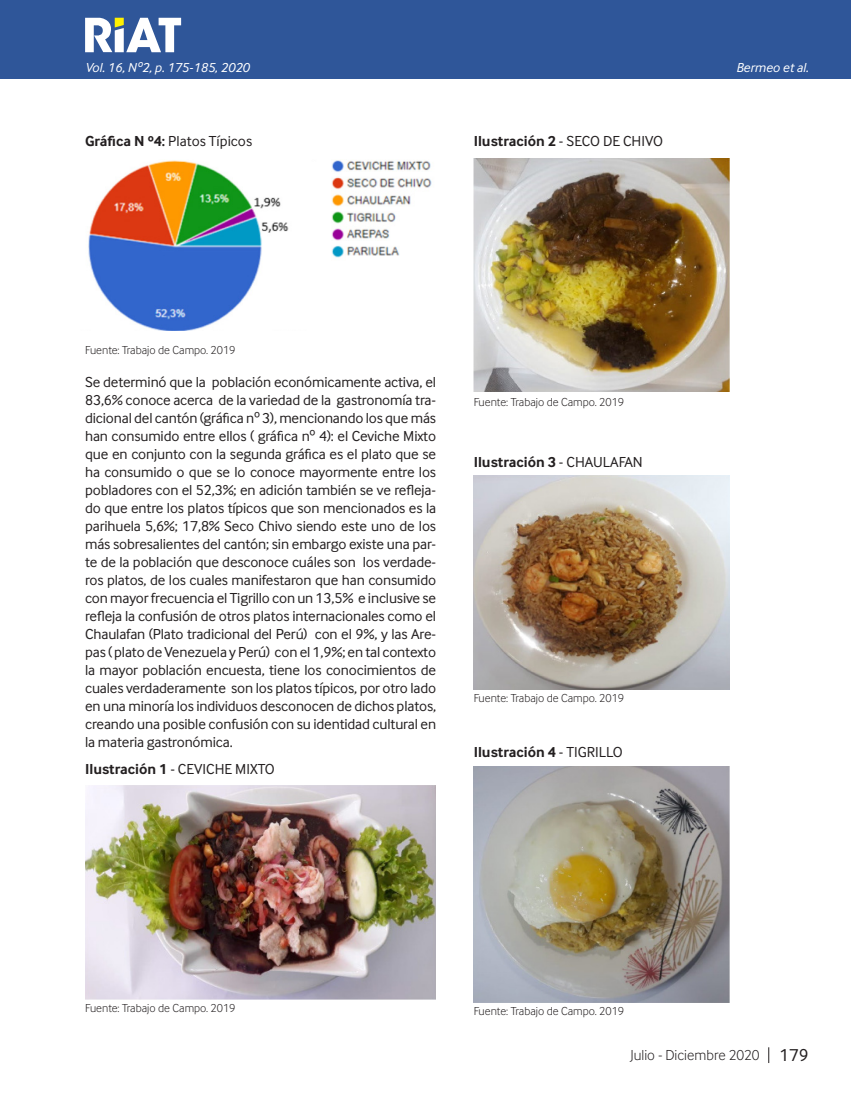
<style>
.page{position:relative;width:851px;height:1106px;background:#fff}
.page>*{position:absolute;margin:0;border:0;box-sizing:border-box;transform-origin:0 0}
.Cuerpo_de_Texto{font:15px/18px "Inter Face";letter-spacing:-.01em;color:#231f20;text-align:justify}
.Cuerpo_de_Texto-2{font:700 15px "Inter Face";color:#231f20}
.t1{font:300 15px "Inter Face";color:#231f20}
.Cuño_de_pagina{font:italic 13.5px "Inter Face";color:#fff}
.Fuente{font:300 12px "Inter Face";color:#231f20}
.s1{font-weight:700}
.s2{font-weight:400}
.s3{font-weight:400;font-size:18px}
</style>
<div class="page">
<div style="left:0;top:0;width:850px;height:79px;background:#2f5699"></div>
<svg style="left:768px;top:1047px;width:1px;height:16px"></svg>
<svg style="left:85px;top:18px;width:96px;height:34px"></svg>
<img style="left:88px;top:160px;width:344px;height:171px">
<img style="left:85px;top:785px;width:351px;height:214px">
<img style="left:473px;top:159px;width:256px;height:232px">
<img style="left:473px;top:475px;width:256px;height:214px">
<img style="left:473px;top:766px;width:256px;height:236px">
<p class="Cuño_de_pagina" style="left:85px;top:59px;width:166px">Vol. 16, Nº2, p. 175-185, 2020</p>
<p class="Cuño_de_pagina" style="left:736px;top:59px;width:74px">Bermeo et al.</p>
<p class="Cuerpo_de_Texto" style="left:85px;top:132px;width:168px"><span class="s1">Gráfica N º4:</span> Platos Típicos</p>
<p class="Cuerpo_de_Texto-2" style="left:473px;top:132px;width:191px">Ilustración 2 <span class="s2">- SECO DE CHIVO</span></p>
<p class="Fuente" style="left:85px;top:343px;width:152px">Fuente: Trabajo de Campo. 2019</p>
<p class="Cuerpo_de_Texto" style="left:85px;top:373px;width:352px">Se determinó que la población económicamente activa, el 83,6% conoce acerca de la variedad de la gastronomía tra&shy;dicional del cantón (gráfica nº 3), mencionando los que más han consumido entre ellos ( gráfica nº 4): el Ceviche Mixto que en conjunto con la segunda gráfica es el plato que se ha consumido o que se lo conoce mayormente entre los pobladores con el 52,3%; en adición también se ve refleja&shy;do que entre los platos típicos que son mencionados es la parihuela 5,6%; 17,8% Seco Chivo siendo este uno de los más sobresalientes del cantón; sin embargo existe una par&shy;te de la población que desconoce cuáles son los verdade&shy;ros platos, de los cuales manifestaron que han consumido con mayor frecuencia el Tigrillo con un 13,5% e inclusive se refleja la confusión de otros platos internacionales como el Chaulafan (Plato tradicional del Perú) con el 9%, y las Are&shy;pas ( plato de Venezuela y Perú) con el 1,9%; en tal contexto la mayor población encuesta, tiene los conocimientos de cuales verdaderamente son los platos típicos, por otro lado en una minoría los individuos desconocen de dichos platos, creando una posible confusión con su identidad cultural en la materia gastronómica.</p>
<p class="Cuerpo_de_Texto" style="left:85px;top:760px;width:191px"><span class="s1">Ilustración 1</span> - CEVICHE MIXTO</p>
<p class="Fuente" style="left:473px;top:395px;width:152px">Fuente: Trabajo de Campo. 2019</p>
<p class="Cuerpo_de_Texto-2" style="left:473px;top:453px;width:171px">Ilustración 3 <span class="s2">- CHAULAFAN</span></p>
<p class="Fuente" style="left:473px;top:691px;width:152px">Fuente: Trabajo de Campo. 2019</p>
<p class="Cuerpo_de_Texto-2" style="left:473px;top:743px;width:151px">Ilustración 4 <span class="s2">- TIGRILLO</span></p>
<p class="Fuente" style="left:85px;top:1001px;width:152px">Fuente: Trabajo de Campo. 2019</p>
<p class="Fuente" style="left:473px;top:1004px;width:152px">Fuente: Trabajo de Campo. 2019</p>
<p class="t1" style="left:630px;top:1046px;width:180px">Julio - Diciembre 2020 <span class="s3">179</span></p>
</div>
